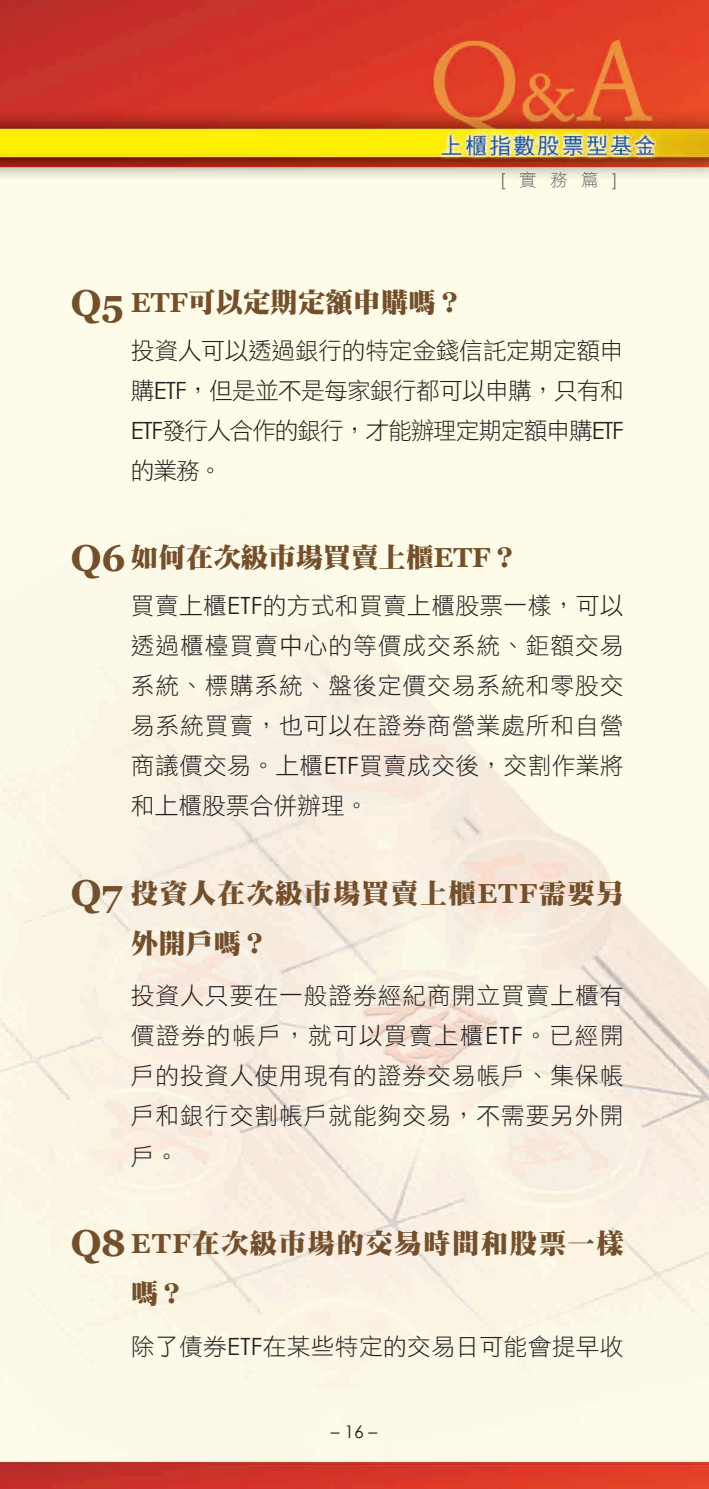
<style>
.page{position:relative;width:709px;height:1489px;background:#fff}
.page>*{position:absolute;margin:0;border:0;box-sizing:border-box;transform-origin:0 0}
.t1{font:27.5px/50px "DF Ming Std W12";letter-spacing:.05em;color:#734f2c}
.t2{font:27.5px "DF Ming Std W12";color:#734f2c}
.t3{font:23.75px/40px "DF Hei Std W3";letter-spacing:.015em;color:#231f20;text-align:justify}
.t4{font:17.5px "DF Hei Std W3";color:#6b6b6e}
.t5{font:17.5px "Century Gothic";color:#231f20}
.s1{font-family:"Century Gothic"}
.s2{font-family:"Vani";font-weight:700;font-size:37.5px}
.s3{font-family:"Vani";font-weight:700}
</style>
<div class="page">
<img style="left:0;top:0;width:709px;height:1488px">
<p class="t4" style="left:500px;top:170px;width:120px"><span class="s1">[</span>實務篇<span class="s1">]</span></p>
<p class="t2" style="left:71px;top:287px;width:394px"><span class="s2">Q5</span> <span class="s3">ETF</span>可以定期定額申購嗎？</p>
<p class="t3" style="left:131px;top:330px;width:494px">投資人可以透過銀行的特定金錢信託定期定額申購<span class="s1">ETF</span>，但是並不是每家銀行都可以申購，只有和<span class="s1">ETF</span>發行人合作的銀行，才能辦理定期定額申購<span class="s1">ETF</span>的業務。</p>
<p class="t2" style="left:71px;top:542px;width:449px"><span class="s2">Q6</span> 如何在次級市場買賣上櫃<span class="s3">ETF</span>？</p>
<p class="t3" style="left:131px;top:585px;width:494px">買賣上櫃<span class="s1">ETF</span>的方式和買賣上櫃股票一樣，可以透過櫃檯買賣中心的等價成交系統、鉅額交易系統、標購系統、盤後定價交易系統和零股交易系統買賣，也可以在證券商營業處所和自營商議價交易。上櫃<span class="s1">ETF</span>買賣成交後，交割作業將和上櫃股票合併辦理。</p>
<p class="t1" style="left:131px;top:867px;width:494px;text-indent:-60px"><span class="s2">Q7</span> 投資人在次級市場買賣上櫃<span class="s3">ETF</span>需要另外開戶嗎？</p>
<p class="t3" style="left:131px;top:975px;width:494px">投資人只要在一般證券經紀商開立買賣上櫃有價證券的帳戶，就可以買賣上櫃<span class="s1">ETF</span>。已經開戶的投資人使用現有的證券交易帳戶、集保帳戶和銀行交割帳戶就能夠交易，不需要另外開戶。</p>
<p class="t1" style="left:131px;top:1217px;width:494px;text-indent:-60px"><span class="s2">Q8</span> <span class="s3">ETF</span>在次級市場的交易時間和股票一樣嗎？</p>
<p class="t3" style="left:131px;top:1325px;width:494px">除了債券<span class="s1">ETF</span>在某些特定的交易日可能會提早收</p>
<p class="t5" style="left:331px;top:1418px;width:48px">– 16 –</p>
</div>
